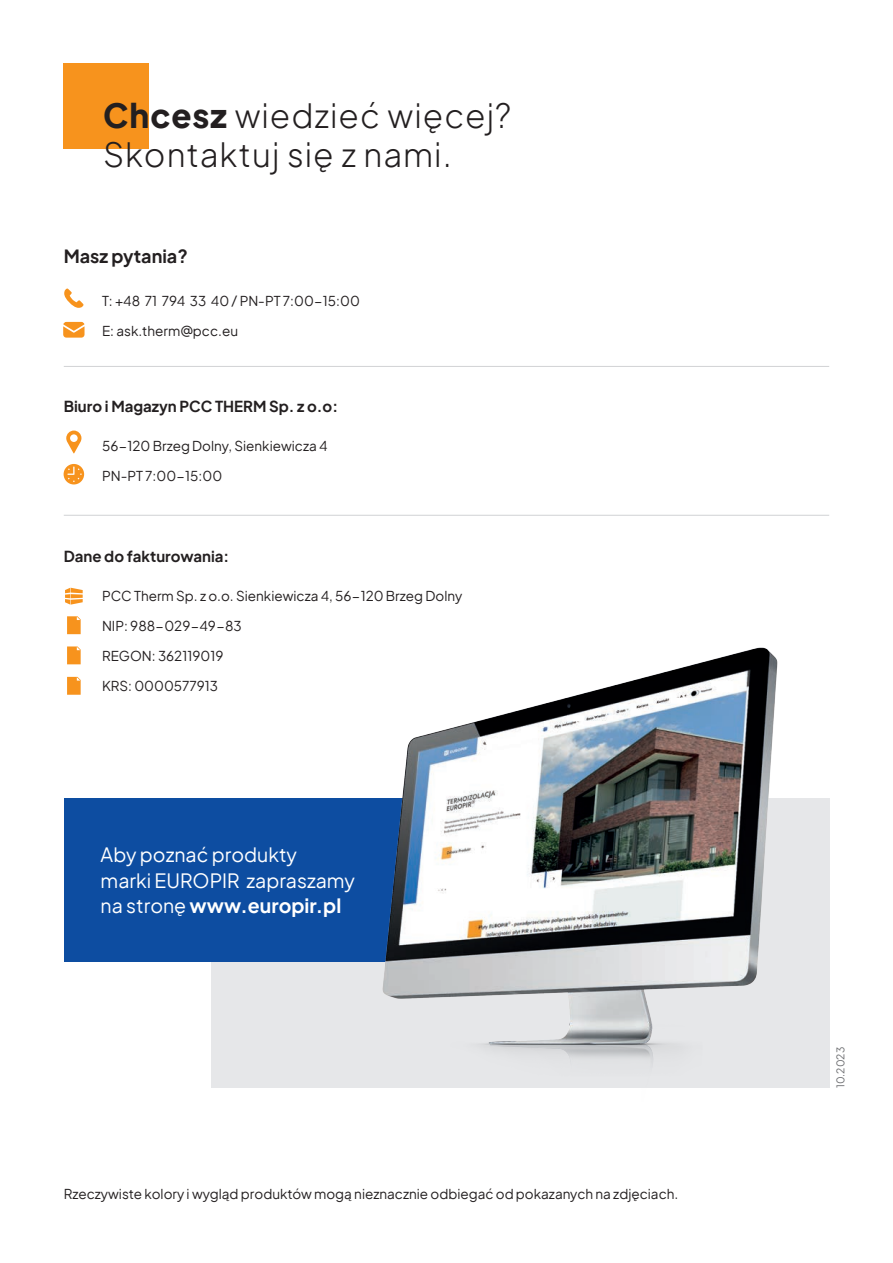
<style>
.page{position:relative;width:893px;height:1263px;background:#fff}
.page>*{position:absolute;margin:0;border:0;box-sizing:border-box;transform-origin:0 0}
.t1{font:300 33px/39px "Plus Jakarta Sans";letter-spacing:.03em;color:#231f20}
.t2{font:19.5px/25.5px "Plus Jakarta Sans";color:#fff}
.t3{font:700 18px "Plus Jakarta Sans";color:#231f20}
.t4{font:700 15px "Plus Jakarta Sans";color:#231f20}
.t5{font:13.5px "Plus Jakarta Sans";color:#231f20}
.t6{font:10.5px "Plus Jakarta Sans";color:#6c6d70}
.s1{font-weight:800}
.s2{font-weight:700}
</style>
<div class="page">
<div style="left:211px;top:798px;width:618px;height:289px;background:#e6e7e9"></div>
<div style="left:64px;top:64px;width:85px;height:85px;background:#f7931d"></div>
<div style="left:64px;top:798px;width:397px;height:164px;background:#0d4da1"></div>
<img style="left:346px;top:647px;width:484px;height:441px">
<svg style="left:65px;top:588px;width:18px;height:17px"></svg>
<svg style="left:67px;top:616px;width:14px;height:18px"></svg>
<svg style="left:67px;top:646px;width:14px;height:18px"></svg>
<svg style="left:67px;top:677px;width:14px;height:18px"></svg>
<svg style="left:64px;top:288px;width:20px;height:20px"></svg>
<svg style="left:63px;top:322px;width:22px;height:16px"></svg>
<svg style="left:66px;top:431px;width:15px;height:22px"></svg>
<svg style="left:64px;top:464px;width:20px;height:20px"></svg>
<hr style="left:64px;top:366px;width:765px;height:1px;background:#d1d2d4">
<hr style="left:64px;top:515px;width:765px;height:1px;background:#d1d2d4">
<h1 class="t1" style="left:103px;top:94px;width:410px"><span class="s1">Chcesz</span> wiedzieć więcej?<br>Skontaktuj się z nami.</h1>
<h3 class="t3" style="left:64px;top:241px;width:126px">Masz pytania?</h3>
<p class="t5" style="left:102px;top:290px;width:259px">T: +48 71 794 33 40 / PN-PT 7:00-15:00</p>
<p class="t5" style="left:102px;top:320px;width:138px">E: ask.therm@pcc.eu</p>
<p class="t4" style="left:64px;top:394px;width:276px">Biuro i Magazyn PCC THERM Sp. z o.o:</p>
<p class="t5" style="left:102px;top:435px;width:227px">56-120 Brzeg Dolny, Sienkiewicza 4</p>
<p class="t5" style="left:102px;top:465px;width:122px">PN-PT 7:00-15:00</p>
<p class="t4" style="left:64px;top:544px;width:167px">Dane do fakturowania:</p>
<p class="t5" style="left:102px;top:585px;width:362px">PCC Therm Sp. z o.o. Sienkiewicza 4, 56-120 Brzeg Dolny</p>
<p class="t5" style="left:102px;top:615px;width:141px">NIP: 988-029-49-83</p>
<p class="t5" style="left:102px;top:645px;width:123px">REGON: 362119019</p>
<p class="t5" style="left:102px;top:675px;width:118px">KRS: 0000577913</p>
<h2 class="t2" style="left:101px;top:841px;width:256px">Aby poznać produkty<br>marki EUROPIR zapraszamy na stronę <span class="s2">www.europir.pl</span></h2>
<p class="t5" style="left:64px;top:1183px;width:616px">Rzeczywiste kolory i wygląd produktów mogą nieznacznie odbiegać od pokazanych na zdjęciach.</p>
<p class="t6" style="left:832px;top:1088px;width:43px;rotate:-90deg">10.2023</p>
</div>
